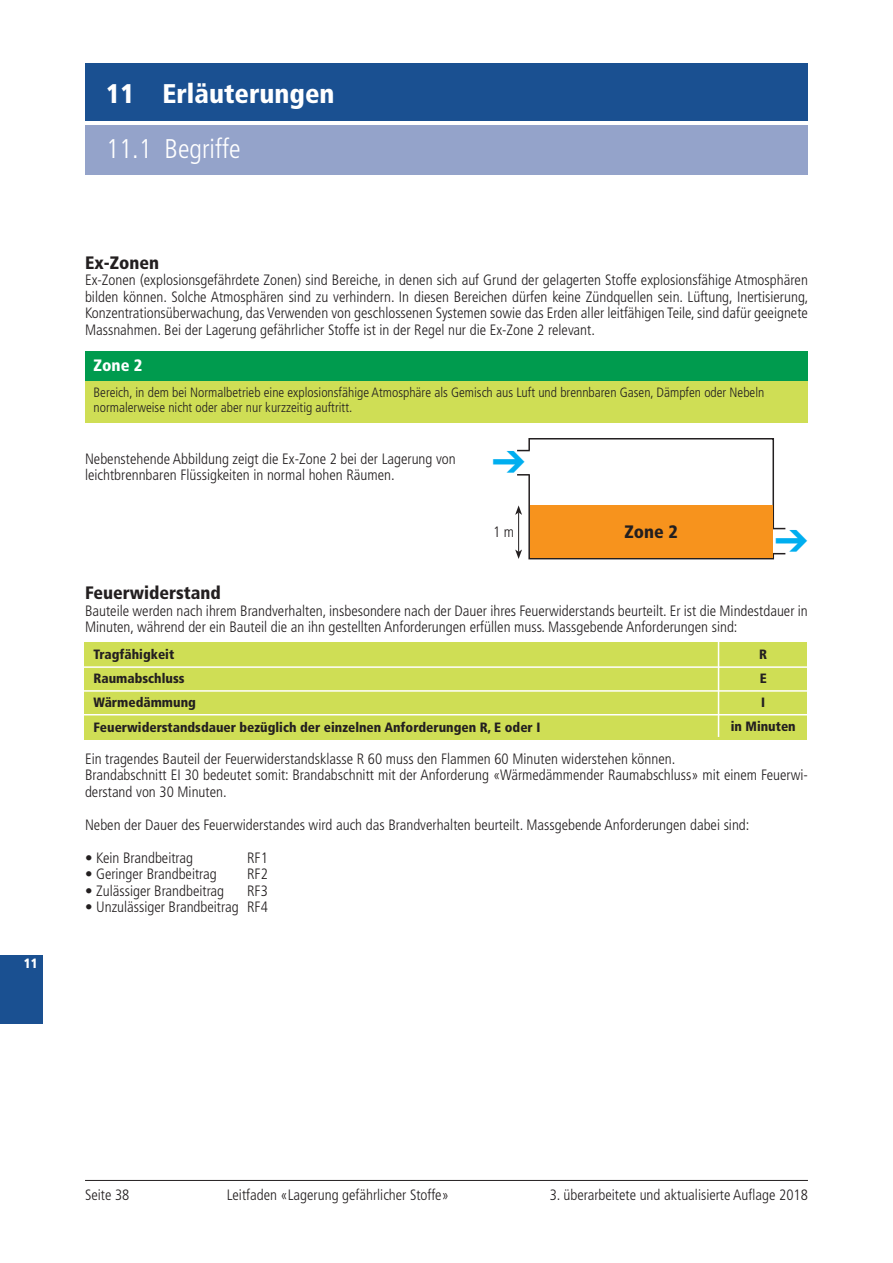
<style>
.page{position:relative;width:893px;height:1263px;background:#fff}
.page>*{position:absolute;margin:0;border:0;box-sizing:border-box;transform-origin:0 0}
.t1{font:900 condensed 27px "Frutiger LT Std";color:#fff}
.t2{font:300 condensed 27px "Frutiger LT Std";color:#fff}
.t3{font:900 condensed 18px "Frutiger LT Std";color:#231f20}
.t4{font:900 condensed 16.5px "Frutiger LT Std";color:#fff}
.t5{font:300 condensed 15px/16.5px "Frutiger LT Std";color:#231f20}
.t6{font:300 condensed 13.5px/15px "Frutiger LT Std";color:#231f20}
.t7{font:900 condensed 13.5px/24px "Frutiger LT Std";color:#231f20}
.t8{font:900 condensed 13.5px "Frutiger LT Std";color:#fff}
</style>
<div class="page">
<hr style="left:85px;top:1180px;width:723px;height:1px;background:#231f20">
<div style="left:0;top:955px;width:43px;height:69px;background:#1a5091"></div>
<div style="left:85px;top:64px;width:723px;height:57px;background:#1a5091"></div>
<div style="left:85px;top:125px;width:723px;height:50px;background:#94a3ca"></div>
<div style="left:85px;top:377px;width:723px;height:46px;background:#cfde55"></div>
<div style="left:85px;top:351px;width:723px;height:30px;background:#009b4e"></div>
<div style="left:528px;top:438px;width:246px;height:121px;border:2px solid #231f20"></div>
<div style="left:513px;top:450px;width:34px;height:24px;background:#fff"></div>
<div style="left:758px;top:529px;width:33px;height:25px;background:#f7931d"></div>
<div style="left:530px;top:505px;width:242px;height:53px;background:#f7931d"></div>
<hr style="left:518px;top:512px;width:1px;height:40px;background:#231f20">
<svg style="left:515px;top:505px;width:7px;height:10px"></svg>
<svg style="left:515px;top:549px;width:7px;height:10px"></svg>
<div style="left:84px;top:642px;width:723px;height:98px;background:#cfde55"></div>
<hr style="left:74px;top:666px;width:748px;height:2px;background:#fff">
<hr style="left:68px;top:690px;width:748px;height:2px;background:#fff">
<hr style="left:68px;top:714px;width:748px;height:1px;background:#fff">
<hr style="left:718px;top:631px;width:1px;height:106px;background:#fff">
<svg style="left:517px;top:450px;width:13px;height:25px"></svg>
<svg style="left:773px;top:528px;width:18px;height:26px"></svg>
<p class="t8" style="left:24px;top:955px;width:16px">11</p>
<h1 class="t1" style="left:106px;top:77px;width:230px">11 Erläuterungen</h1>
<h1 class="t2" style="left:106px;top:134px;width:136px">11.1 Begriffe</h1>
<p class="t3" style="left:85px;top:252px;width:76px">Ex-Zonen</p>
<p class="t5" style="left:85px;top:272px;width:725px;text-align:justify">Ex-Zonen (explosionsgefährdete Zonen) sind Bereiche, in denen sich auf Grund der gelagerten Stoffe explosionsfähige Atmosphären bilden können. Solche Atmosphären sind zu verhindern. In diesen Bereichen dürfen keine Zündquellen sein. Lüftung, Inertisierung, Konzentrationsüberwachung, das Verwenden von geschlossenen Systemen sowie das Erden aller leitfähigen Teile, sind dafür geeignete Massnahmen. Bei der Lagerung gefährlicher Stoffe ist in der Regel nur die Ex-Zone 2 relevant.</p>
<p class="t4" style="left:94px;top:355px;width:50px">Zone 2</p>
<p class="t6" style="left:94px;top:385px;width:672px">Bereich, in dem bei Normalbetrieb eine explosionsfähige Atmosphäre als Gemisch aus Luft und brennbaren Gasen, Dämpfen oder Nebeln normalerweise nicht oder aber nur kurzzeitig auftritt.</p>
<p class="t5" style="left:85px;top:450px;width:372px">Nebenstehende Abbildung zeigt die Ex-Zone 2 bei der Lagerung von leichtbrennbaren Flüssigkeiten in normal hohen Räumen.</p>
<p class="t5" style="left:493px;top:524px;width:23px">1 m</p>
<p class="t3" style="left:624px;top:521px;width:55px">Zone 2</p>
<p class="t3" style="left:85px;top:582px;width:137px">Feuerwiderstand</p>
<p class="t5" style="left:85px;top:602px;width:724px">Bauteile werden nach ihrem Brandverhalten, insbesondere nach der Dauer ihres Feuerwiderstands beurteilt. Er ist die Mindestdauer in<br>Minuten, während der ein Bauteil die an ihn gestellten Anforderungen erfüllen muss. Massgebende Anforderungen sind:</p>
<p class="t7" style="left:94px;top:643px;width:448px">Tragfähigkeit<br>Raumabschluss<br>Wärmedämmung<br>Feuerwiderstandsdauer bezüglich der einzelnen Anforderungen R, E oder I</p>
<p class="t7" style="left:731px;top:642px;width:67px;text-align:center">R<br>E<br>I<br>in Minuten</p>
<p class="t5" style="left:85px;top:751px;width:724px">Ein tragendes Bauteil der Feuerwiderstandsklasse R 60 muss den Flammen 60 Minuten widerstehen können.<br>Brandabschnitt EI 30 bedeutet somit: Brandabschnitt mit der Anforderung «Wärmedämmender Raumabschluss» mit einem Feuerwi&shy;derstand von 30 Minuten.</p>
<p class="t5" style="left:85px;top:817px;width:666px">Neben der Dauer des Feuerwiderstandes wird auch das Brandverhalten beurteilt. Massgebende Anforderungen dabei sind:</p>
<p class="t5" style="left:85px;top:850px;width:110px">• Kein Brandbeitrag</p>
<p class="t5" style="left:247px;top:850px;width:22px">RF1</p>
<p class="t5" style="left:85px;top:866px;width:133px">• Geringer Brandbeitrag</p>
<p class="t5" style="left:247px;top:866px;width:22px">RF2</p>
<p class="t5" style="left:85px;top:883px;width:141px">• Zulässiger Brandbeitrag</p>
<p class="t5" style="left:247px;top:883px;width:22px">RF3</p>
<p class="t5" style="left:85px;top:899px;width:184px">• Unzulässiger Brandbeitrag RF4</p>
<p class="t5" style="left:85px;top:1186px;width:46px">Seite 38</p>
<p class="t5" style="left:227px;top:1186px;width:224px">Leitfaden «Lagerung gefährlicher Stoffe»</p>
<p class="t5" style="left:550px;top:1186px;width:260px">3. überarbeitete und aktualisierte Auflage 2018</p>
</div>
